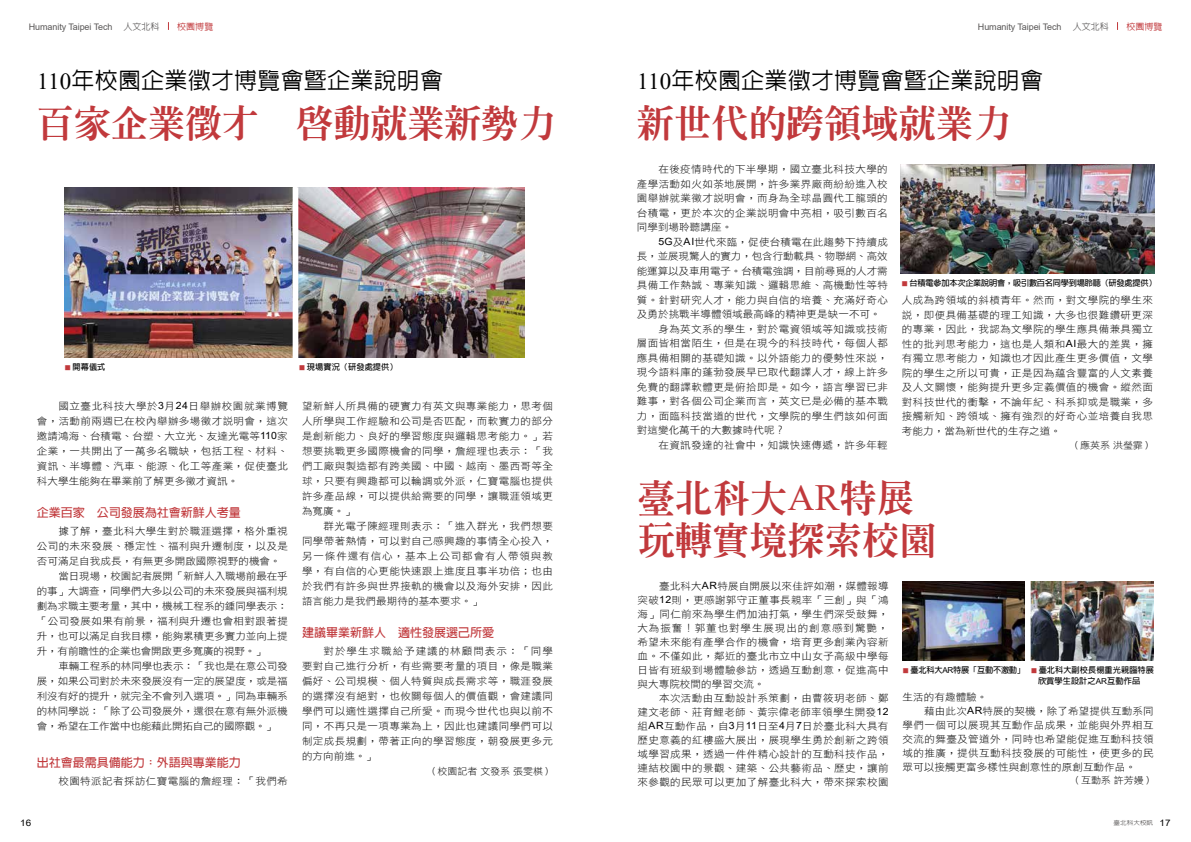
<style>
.page{position:relative;width:1191px;height:842px;background:#fff}
.page>*{position:absolute;margin:0;border:0;box-sizing:border-box;transform-origin:0 0}
.t1{font:800 37px/42px "Inn Ming";letter-spacing:.01em;color:#c1393c}
.t2{font:500 23px "Lin Gothic";letter-spacing:.01em;color:#000}
.t3{font:700 12px "Lin Gothic";color:#c1393c}
.t4{font:10px/15px "DF Li Hei Lt WIN BF";letter-spacing:.04em;color:#000;text-align:justify;scale:1.05 1}
.t5{font:10px "DF Li Hei Lt WIN BF";letter-spacing:-.005em;color:#000;scale:1.05 1}
.t6{font:10px "DF Li Hei Lt WIN BF";letter-spacing:.01em;color:#000;scale:1.05 1}
.t7{font:10px "DF Li Hei Lt WIN BF";letter-spacing:-.01em;color:#000;scale:1.05 1}
.t8{font:10px "DF Li Hei Lt WIN BF";letter-spacing:.02em;color:#000;scale:1.05 1}
.t9{font:9.5px "DF Li Hei Lt WIN BF";color:#000;scale:1.05 1}
.t10{font:9px "Arial";letter-spacing:-.01em;color:#595757}
.t11{font:500 9px "Lin Gothic";color:#c1393c}
.t12{font:9px "Arial";color:#000;scale:1.1 1}
.t13{font:700 8.2px/11px "Lin Gothic";letter-spacing:.01em;color:#000}
.t14{font:700 8.2px "Lin Gothic";letter-spacing:-.025em;color:#000}
.t15{font:500 6px "Lin Gothic";color:#595757;scale:1.1 1}
.s1{font-family:"Lin Gothic";font-weight:500}
.s2{font-family:"Times New Roman";font-weight:400}
.s3{font-size:6px;color:#c1393c}
.s4{font-family:"Arial"}
.s5{font-family:"Arial";font-weight:400}
.s6{font-family:"Arial";font-weight:400;font-size:9px;color:#000}
</style>
<div class="page">
<img style="left:65px;top:187px;width:228px;height:171px">
<img style="left:298px;top:187px;width:227px;height:171px">
<img style="left:902px;top:581px;width:123px;height:79px">
<img style="left:1030px;top:581px;width:123px;height:79px">
<img style="left:901px;top:164px;width:253px;height:110px">
<p class="t10" style="left:29px;top:20px;width:132px">Humanity Taipei Tech <span class="s1">人文北科</span></p>
<p class="t11" style="left:177px;top:22px;width:37px">校園博覽</p>
<h2 class="t2" style="left:37px;top:69px;width:407px"><span class="s2">110</span>年校園企業徵才博覽會暨企業說明會</h2>
<h1 class="t1" style="left:37px;top:102px;width:520px">百家企業徵才 啟動就業新勢力</h1>
<p class="t14" style="left:65px;top:363px;width:42px"><span class="s3">■</span> 開幕儀式</p>
<p class="t13" style="left:299px;top:362px;width:100px"><span class="s3">■</span> 現場實況（研發處提供）</p>
<p class="t4" style="left:37px;top:399px;width:240px;text-indent:22px">國立臺北科技大學於<span class="s4">3</span>月<span class="s4">24</span>日舉辦校園就業博覽會，活動前兩週已在校內舉辦多場徵才說明會，這次邀請鴻海、台積電、台塑、大立光、友達光電等<span class="s4">110</span>家企業，一共開出了一萬多名職缺，包括工程、材料、資訊、半導體、汽車、能源、化工等產業，促使臺北科大學生能夠在畢業前了解更多徵才資訊。</p>
<p class="t3" style="left:37px;top:506px;width:206px">企業百家 公司發展為社會新鮮人考量</p>
<p class="t4" style="left:58px;top:524px;width:220px">據了解，臺北科大學生對於職涯選擇，格外重視</p>
<p class="t4" style="left:37px;top:539px;width:240px">公司的未來發展、穩定性、福利與升遷制度，以及是</p>
<p class="t6" style="left:37px;top:556px;width:234px">否可滿足自我成長，有無更多開啟國際視野的機會。</p>
<p class="t7" style="left:58px;top:571px;width:220px">當日現場，校園記者展開「新鮮人入職場前最在乎</p>
<p class="t5" style="left:37px;top:586px;width:240px">的事」大調查，同學們大多以公司的未來發展與福利規</p>
<p class="t5" style="left:37px;top:601px;width:240px">劃為求職主要考量，其中，機械工程系的鍾同學表示：</p>
<p class="t4" style="left:37px;top:614px;width:240px">「公司發展如果有前景，福利與升遷也會相對跟著提</p>
<p class="t5" style="left:37px;top:631px;width:240px">升，也可以滿足自我目標，能夠累積更多實力並向上提</p>
<p class="t7" style="left:37px;top:646px;width:219px">升，有前瞻性的企業也會開啟更多寬廣的視野。」</p>
<p class="t7" style="left:58px;top:661px;width:220px">車輛工程系的林同學也表示：「我也是在意公司發</p>
<p class="t5" style="left:37px;top:676px;width:240px">展，如果公司對於未來發展沒有一定的展望度，或是福</p>
<p class="t5" style="left:37px;top:691px;width:240px">利沒有好的提升，就完全不會列入選項。」同為車輛系</p>
<p class="t5" style="left:37px;top:706px;width:240px">的林同學說：「除了公司發展外，還很在意有無外派機</p>
<p class="t7" style="left:37px;top:721px;width:229px">會，希望在工作當中也能藉此開拓自己的國際觀。」</p>
<p class="t3" style="left:37px;top:756px;width:206px">出社會最需具備能力：外語與專業能力</p>
<p class="t4" style="left:58px;top:774px;width:220px">校園特派記者採訪仁寶電腦的詹經理：「我們希</p>
<p class="t4" style="left:302px;top:399px;width:240px">望新鮮人所具備的硬實力有英文與專業能力，思考個人所學與工作經驗和公司是否匹配，而軟實力的部分是創新能力、良好的學習態度與邏輯思考能力。」若想要挑戰更多國際機會的同學，詹經理也表示：「我們工廠與製造都有跨美國、中國、越南、墨西哥等全球，只要有興趣都可以輪調或外派，仁寶電腦也提供許多產品線，可以提供給需要的同學，讓職涯領域更為寬廣。」</p>
<p class="t4" style="left:302px;top:519px;width:240px;text-indent:22px">群光電子陳經理則表示：「進入群光，我們想要同學帶著熱情，可以對自己感興趣的事情全心投入，另一條件還有信心，基本上公司都會有人帶領與教學，有自信的心更能快速跟上進度且事半功倍；也由於我們有許多與世界接軌的機會以及海外安排，因此語言能力是我們最期待的基本要求。」</p>
<p class="t3" style="left:302px;top:626px;width:193px">建議畢業新鮮人 適性發展選己所愛</p>
<p class="t4" style="left:302px;top:644px;width:240px;text-indent:22px">對於學生求職給予建議的林顧問表示：「同學要對自己進行分析，有些需要考量的項目，像是職業偏好、公司規模、個人特質與成長需求等，職涯發展的選擇沒有絕對，也攸關每個人的價值觀，會建議同學們可以適性選擇自己所愛。而現今世代也與以前不同，不再只是一項專業為上，因此也建議同學們可以制定成長規劃，帶著正向的學習態度，朝發展更多元的方向前進。」</p>
<p class="t9" style="left:428px;top:766px;width:121px">（校園記者文發系張雯棋）</p>
<p class="t10" style="left:978px;top:20px;width:132px">Humanity Taipei Tech <span class="s1">人文北科</span></p>
<p class="t11" style="left:1126px;top:22px;width:37px">校園博覽</p>
<h2 class="t2" style="left:637px;top:69px;width:407px"><span class="s2">110</span>年校園企業徵才博覽會暨企業說明會</h2>
<h1 class="t1" style="left:637px;top:102px;width:375px">新世代的跨領域就業力</h1>
<p class="t4" style="left:637px;top:162px;width:240px;line-height:14.5px;text-indent:22px">在後疫情時代的下半學期，國立臺北科技大學的產學活動如火如荼地展開，許多業界廠商紛紛進入校園舉辦就業徵才說明會，而身為全球晶圓代工龍頭的台積電，更於本次的企業說明會中亮相，吸引數百名同學到場聆聽講座。</p>
<p class="t4" style="left:658px;top:234px;width:220px"><span class="s4">5G</span>及<span class="s4">AI</span>世代來臨，促使台積電在此趨勢下持續成</p>
<p class="t5" style="left:637px;top:251px;width:240px">長，並展現驚人的實力，包含行動載具、物聯網、高效</p>
<p class="t5" style="left:637px;top:266px;width:240px">能運算以及車用電子。台積電強調，目前尋覓的人才需</p>
<p class="t4" style="left:637px;top:278px;width:240px">具備工作熱誠、專業知識、邏輯思維、高機動性等特</p>
<p class="t4" style="left:637px;top:292px;width:240px">質。針對研究人才，能力與自信的培養、充滿好奇心</p>
<p class="t6" style="left:637px;top:309px;width:234px">及勇於挑戰半導體領域最高峰的精神更是缺一不可。</p>
<p class="t4" style="left:658px;top:321px;width:220px">身為英文系的學生，對於電資領域等知識或技術</p>
<p class="t4" style="left:637px;top:336px;width:240px">層面皆相當陌生，但是在現今的科技時代，每個人都</p>
<p class="t4" style="left:637px;top:350px;width:240px">應具備相關的基礎知識。以外語能力的優勢性來說，</p>
<p class="t4" style="left:637px;top:365px;width:240px">現今語料庫的蓬勃發展早已取代翻譯人才，線上許多</p>
<p class="t4" style="left:637px;top:379px;width:240px">免費的翻譯軟體更是俯拾即是。如今，語言學習已非</p>
<p class="t4" style="left:637px;top:394px;width:240px">難事，對各個公司企業而言，英文已是必備的基本戰</p>
<p class="t4" style="left:637px;top:408px;width:240px">力，面臨科技當道的世代，文學院的學生們該如何面</p>
<p class="t6" style="left:637px;top:425px;width:143px">對這變化萬千的大數據時代呢？</p>
<p class="t4" style="left:658px;top:437px;width:220px">在資訊發達的社會中，知識快速傳遞，許多年輕</p>
<p class="t14" style="left:902px;top:278px;width:256px"><span class="s3">■</span> 台積電參加本次企業說明會，吸引數百名同學到場聆聽（研發處提供）</p>
<p class="t4" style="left:902px;top:293px;width:240px;line-height:14.5px">人成為跨領域的斜槓青年。然而，對文學院的學生來說，即便具備基礎的理工知識，大多也很難鑽研更深的專業，因此，我認為文學院的學生應具備兼具獨立性的批判思考能力，這也是人類和<span class="s4">AI</span>最大的差異，擁有獨立思考能力，知識也才因此產生更多價值，文學院的學生之所以可貴，正是因為蘊含豐富的人文素養及人文關懷，能夠提升更多定義價值的機會。縱然面對科技世代的衝擊，不論年紀、科系抑或是職業，多接觸新知、跨領域、擁有強烈的好奇心並培養自我思考能力，當為新世代的生存之道。</p>
<p class="t9" style="left:1070px;top:440px;width:80px">（應英系洪瑩霏）</p>
<h1 class="t1" style="left:638px;top:477px;width:300px">臺北科大<span class="s2">AR</span>特展玩轉實境探索校園</h1>
<p class="t4" style="left:637px;top:578px;width:240px;line-height:14px;text-indent:22px">臺北科大<span class="s4">AR</span>特展自開展以來佳評如潮，媒體報導突破<span class="s4">12</span>則，更感謝郭守正董事長親率「三創」與「鴻海」同仁前來為學生們加油打氣，學生們深受鼓舞，大為振奮！郭董也對學生展現出的創意感到驚艷，希望未來能有產學合作的機會，培育更多創業內容新血。不僅如此，鄰近的臺北市立中山女子高級中學每日皆有班級到場體驗參訪，透過互動創意，促進高中與大專院校間的學習交流。</p>
<p class="t4" style="left:637px;top:690px;width:240px;line-height:14px;text-indent:22px">本次活動由互動設計系策劃，由曹筱玥老師、鄭建文老師、莊育鯉老師、黃宗偉老師率領學生開發<span class="s4">12</span>組<span class="s4">AR</span>互動作品，自<span class="s4">3</span>月<span class="s4">11</span>日至<span class="s4">4</span>月<span class="s4">7</span>日於臺北科大具有歷史意義的紅樓盛大展出，展現學生勇於創新之跨領域學習成果，透過一件件精心設計的互動科技作品，連結校園中的景觀、建築、公共藝術品、歷史，讓前來參觀的民眾可以更加了解臺北科大，帶來探索校園</p>
<p class="t6" style="left:902px;top:692px;width:82px">生活的有趣體驗。</p>
<p class="t13" style="left:1038px;top:665px;width:117px;text-indent:-135px"><span class="s3">■</span> 臺北科大<span class="s5">AR</span>特展「互動不激動」 <span class="s3">■</span> 臺北科大副校長楊重光親臨特展欣賞學生設計之<span class="s5">AR</span>互動作品</p>
<p class="t8" style="left:924px;top:706px;width:220px">藉由此次<span class="s4">AR</span>特展的契機，除了希望提供互動系同</p>
<p class="t4" style="left:902px;top:717px;width:240px">學們一個可以展現其互動作品成果，並能與外界相互</p>
<p class="t4" style="left:902px;top:731px;width:240px">交流的舞臺及管道外，同時也希望能促進互動科技領</p>
<p class="t4" style="left:902px;top:745px;width:240px">域的推廣，提供互動科技發展的可能性，使更多的民</p>
<p class="t6" style="left:902px;top:762px;width:224px">眾可以接觸更富多樣性與創意性的原創互動作品。</p>
<p class="t9" style="left:1071px;top:776px;width:80px">（互動系許芳嫚）</p>
<p class="t12" style="left:20px;top:817px;width:12px">16</p>
<p class="t15" style="left:1113px;top:820px;width:53px">臺北科大校訊 <span class="s6">17</span></p>
</div>
